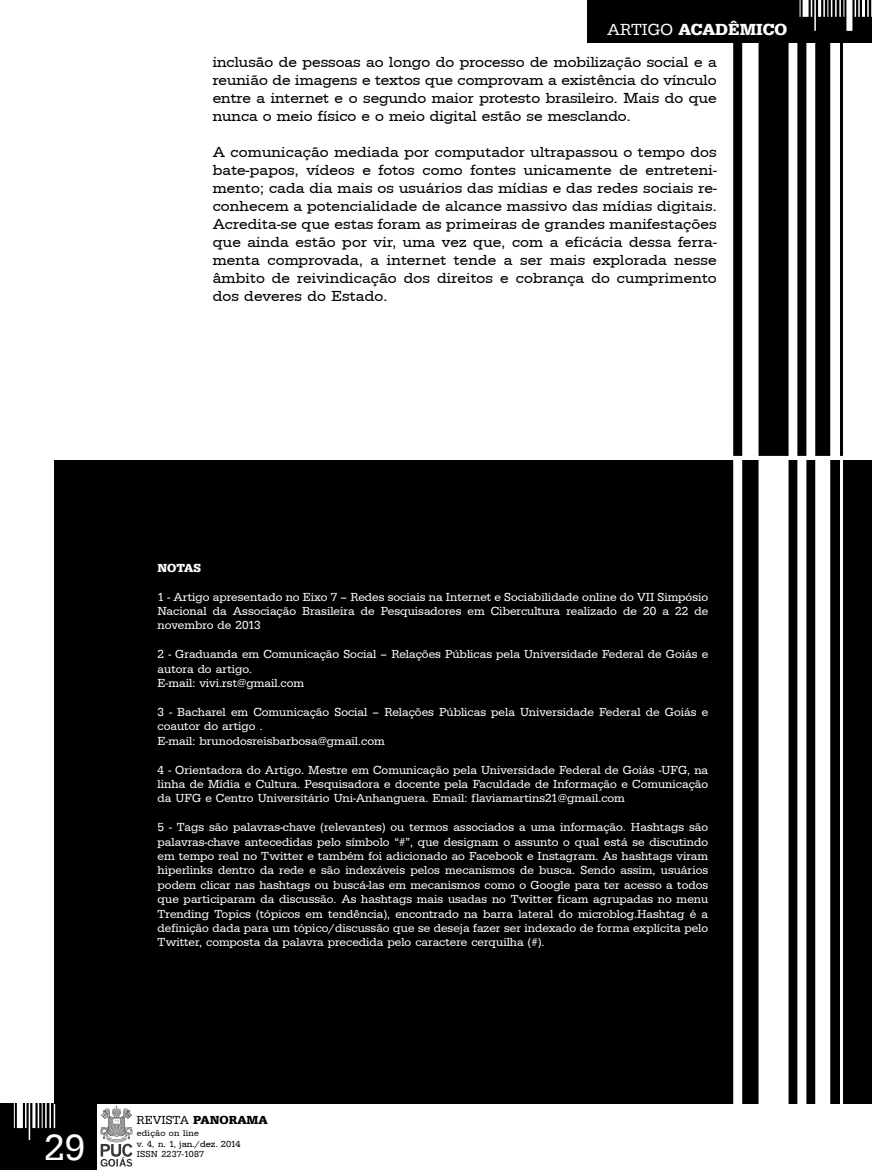
<style>
.page{position:relative;width:872px;height:1170px;background:#fff}
.page>*{position:absolute;margin:0;border:0;box-sizing:border-box;transform-origin:0 0}
.t1{font:37.5px "URW Egyptienne T";color:#fff}
.t2{font:700 16.5px "URW Egyptienne T";color:#fff}
.t3{font:expanded 15px/18px "URW Egyptienne T";color:#000;text-align:justify}
.t4{font:12px/14.4px "URW Egyptienne T";color:#fff;text-align:justify}
.t5{font:700 12px "URW Egyptienne T";color:#000}
.t6{font:700 12px "URW Egyptienne T";letter-spacing:-.01em;color:#fff}
.t7{font:9px/10.8px "URW Egyptienne T";letter-spacing:.025em;color:#000}
.s1{font-weight:400}
.s2{font-stretch:expanded}
</style>
<div class="page">
<div style="left:587px;top:0;width:285px;height:43px;background:#000"></div>
<div style="left:802px;top:0;width:6px;height:17px;background:#fff"></div>
<svg style="left:810px;top:0;width:2px;height:17px"></svg>
<svg style="left:799px;top:0;width:1px;height:17px"></svg>
<hr style="left:818px;top:0;width:3px;height:17px;background:#fff">
<hr style="left:814px;top:0;width:2px;height:31px;background:#fff">
<div style="left:846px;top:0;width:6px;height:31px;background:#fff"></div>
<svg style="left:867px;top:0;width:5px;height:17px"></svg>
<svg style="left:823px;top:0;width:21px;height:17px"></svg>
<hr style="left:862px;top:0;width:3px;height:17px;background:#fff">
<svg style="left:854px;top:0;width:5px;height:17px"></svg>
<div style="left:0;top:1103px;width:97px;height:66px;background:#000"></div>
<div style="left:17px;top:1100px;width:6px;height:27px;background:#fff"></div>
<hr style="left:25px;top:1100px;width:2px;height:27px;background:#fff">
<hr style="left:45px;top:1100px;width:2px;height:27px;background:#fff">
<hr style="left:49px;top:1100px;width:2px;height:27px;background:#fff">
<svg style="left:54px;top:1104px;width:1px;height:23px"></svg>
<svg style="left:38px;top:1103px;width:5px;height:24px"></svg>
<svg style="left:14px;top:1103px;width:1px;height:24px"></svg>
<hr style="left:32px;top:1100px;width:3px;height:27px;background:#fff">
<hr style="left:29px;top:1100px;width:1px;height:39px;background:#fff">
<svg style="left:101px;top:1105px;width:32px;height:61px"></svg>
<div style="left:54px;top:460px;width:818px;height:643px;background:#000"></div>
<hr style="left:840px;top:417px;width:3px;height:700px;background:#fff">
<div style="left:733px;top:417px;width:9px;height:700px;background:#fff"></div>
<div style="left:758px;top:417px;width:30px;height:700px;background:#fff"></div>
<div style="left:797px;top:417px;width:9px;height:700px;background:#fff"></div>
<div style="left:815px;top:417px;width:15px;height:700px;background:#fff"></div>
<hr style="left:840px;top:38px;width:3px;height:418px;background:#000">
<div style="left:733px;top:38px;width:9px;height:418px;background:#000"></div>
<div style="left:758px;top:38px;width:30px;height:418px;background:#000"></div>
<div style="left:797px;top:38px;width:9px;height:418px;background:#000"></div>
<div style="left:815px;top:38px;width:15px;height:418px;background:#000"></div>
<h2 class="t2" style="left:607px;top:19px;width:182px"><span class="s1">ARTIGO</span> ACADÊMICO</h2>
<p class="t3" style="left:213px;top:52px;width:505px">inclusão de pessoas ao longo do processo de mobilização social e a reunião de imagens e textos que comprovam a existência do vínculo entre a internet e o segundo maior protesto brasileiro. Mais do que nunca o meio físico e o meio digital estão se mesclando.</p>
<p class="t3" style="left:213px;top:142px;width:505px">A comunicação mediada por computador ultrapassou o tempo dos bate-papos, vídeos e fotos como fontes unicamente de entreteni&shy;mento; cada dia mais os usuários das mídias e das redes sociais re&shy;conhecem a potencialidade de alcance massivo das mídias digitais.<br>Acredita-se que estas foram as primeiras de grandes manifestações que ainda estão por vir, uma vez que, com a eficácia dessa ferra&shy;menta comprovada, a internet tende a ser mais explorada nesse âmbito de reivindicação dos direitos e cobrança do cumprimento dos deveres do Estado.</p>
<p class="t6" style="left:158px;top:560px;width:45px">NOTAS</p>
<p class="t4" style="left:158px;top:589px;width:552px">1 - Artigo apresentado no Eixo 7 – Redes sociais na Internet e Sociabilidade online do VII Simpósio Nacional da Associação Brasileira de Pesquisadores em Cibercultura realizado de 20 a 22 de novembro de 2013</p>
<p class="t4" style="left:158px;top:647px;width:552px;text-align:left">2 - Graduanda em Comunicação Social – Relações Públicas pela Universidade Federal de Goiás e autora do artigo.<br>E-mail: vivi.rst@gmail.com</p>
<p class="t4" style="left:158px;top:704px;width:552px;text-align:left">3 - Bacharel em Comunicação Social – Relações Públicas pela Universidade Federal de Goiás e coautor do artigo .<br>E-mail: brunodosreisbarbosa@gmail.com</p>
<p class="t4" style="left:158px;top:762px;width:552px">4 - Orientadora do Artigo. Mestre em Comunicação pela Universidade Federal de Goiás -UFG, na linha de Mídia e Cultura. Pesquisadora e docente pela Faculdade de Informação e Comunicação da UFG e Centro Universitário Uni-Anhanguera. Email: flaviamartins21@gmail.com</p>
<p class="t4" style="left:158px;top:819px;width:552px">5 - Tags são palavras-chave (relevantes) ou termos associados a uma informação. Hashtags são palavras-chave antecedidas pelo símbolo “#”, que designam o assunto o qual está se discutindo em tempo real no Twitter e também foi adicionado ao Facebook e Instagram. As hashtags viram hiperlinks dentro da rede e são indexáveis pelos mecanismos de busca. Sendo assim, usuários podem clicar nas hashtags ou buscá-las em mecanismos como o Google para ter acesso a todos que participaram da discussão. As hashtags mais usadas no Twitter ficam agrupadas no menu Trending Topics (tópicos em tendência), encontrado na barra lateral do microblog.Hashtag é a definição dada para um tópico/discussão que se deseja fazer ser indexado de forma explícita pelo Twitter, composta da palavra precedida pelo caractere cerquilha (#).</p>
<h1 class="t1" style="left:44px;top:1125px;width:43px">29</h1>
<p class="t5" style="left:136px;top:1112px;width:133px"><span class="s1">REVISTA</span> PANORAMA</p>
<p class="t7" style="left:137px;top:1127px;width:105px">edição on line<br>v. 4, n<span class="s2">. 1, jan./dez. 2014<br></span>ISSN 2237-1087</p>
</div>
